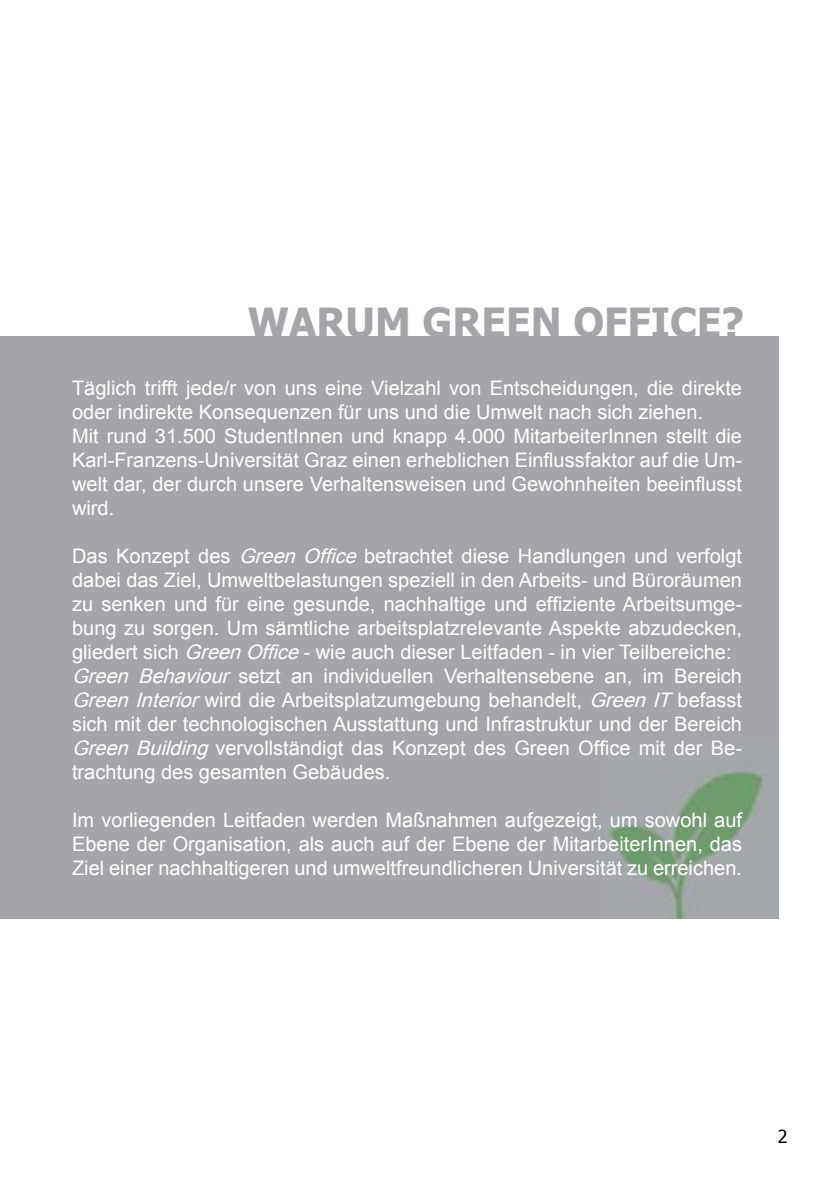
<style>
.page{position:relative;width:840px;height:1191px;background:#fff}
.page>*{position:absolute;margin:0;border:0;box-sizing:border-box;transform-origin:0 0}
.t1{font:700 40px "Tahoma";color:#a3a5a8}
.t2{font:20px/24px "Arial";color:#fff}
.t3{font:18px "Tahoma";color:#000}
.s1{font-style:italic}
</style>
<div class="page">
<div style="left:0;top:336px;width:778px;height:582px;background:#a3a5a8"></div>
<img style="left:602px;top:743px;width:177px;height:175px">
<h1 class="t1" style="left:248px;top:294px;width:497px">WARUM GREEN OFFICE?</h1>
<p class="t2" style="left:72px;top:376px;width:671px">Täglich trifft jede/r von uns eine Vielzahl von Entscheidungen, die direkte oder indirekte Konsequenzen für uns und die Umwelt nach sich ziehen.<br>Mit rund 31.500 StudentInnen und knapp 4.000 MitarbeiterInnen stellt die Karl-Franzens-Universität Graz einen erheblichen Einflussfaktor auf die Um&shy;welt dar, der durch unsere Verhaltensweisen und Gewohnheiten beeinflusst wird.</p>
<p class="t2" style="left:72px;top:544px;width:671px">Das Konzept des <span class="s1">Green Office</span> betrachtet diese Handlungen und verfolgt dabei das Ziel, Umweltbelastungen speziell in den Arbeits- und Büroräumen zu senken und für eine gesunde, nachhaltige und effiziente Arbeitsumge&shy;bung zu sorgen. Um sämtliche arbeitsplatzrelevante Aspekte abzudecken, gliedert sich <span class="s1">GreenOffice</span>- wie auch dieser Leitfaden - in vier Teilbereiche:<br><span class="s1">Green Behaviour</span> setzt an individuellen Verhaltensebene an, im Bereich <span class="s1">GreenInterior</span>wird die Arbeitsplatzumgebung behandelt, <span class="s1">GreenIT</span>befasst sich mit der technologischen Ausstattung und Infrastruktur und der Bereich <span class="s1">GreenBuilding</span>vervollständigt das Konzept des Green Office mit der Be&shy;trachtung des gesamten Gebäudes.</p>
<p class="t2" style="left:72px;top:808px;width:671px;text-align:justify">Im vorliegenden Leitfaden werden Maßnahmen aufgezeigt, um sowohl auf Ebene der Organisation, als auch auf der Ebene der MitarbeiterInnen, das Ziel einer nachhaltigeren und umweltfreundlicheren Universität zu erreichen.</p>
<p class="t3" style="left:777px;top:1124px;width:11px">2</p>
</div>
